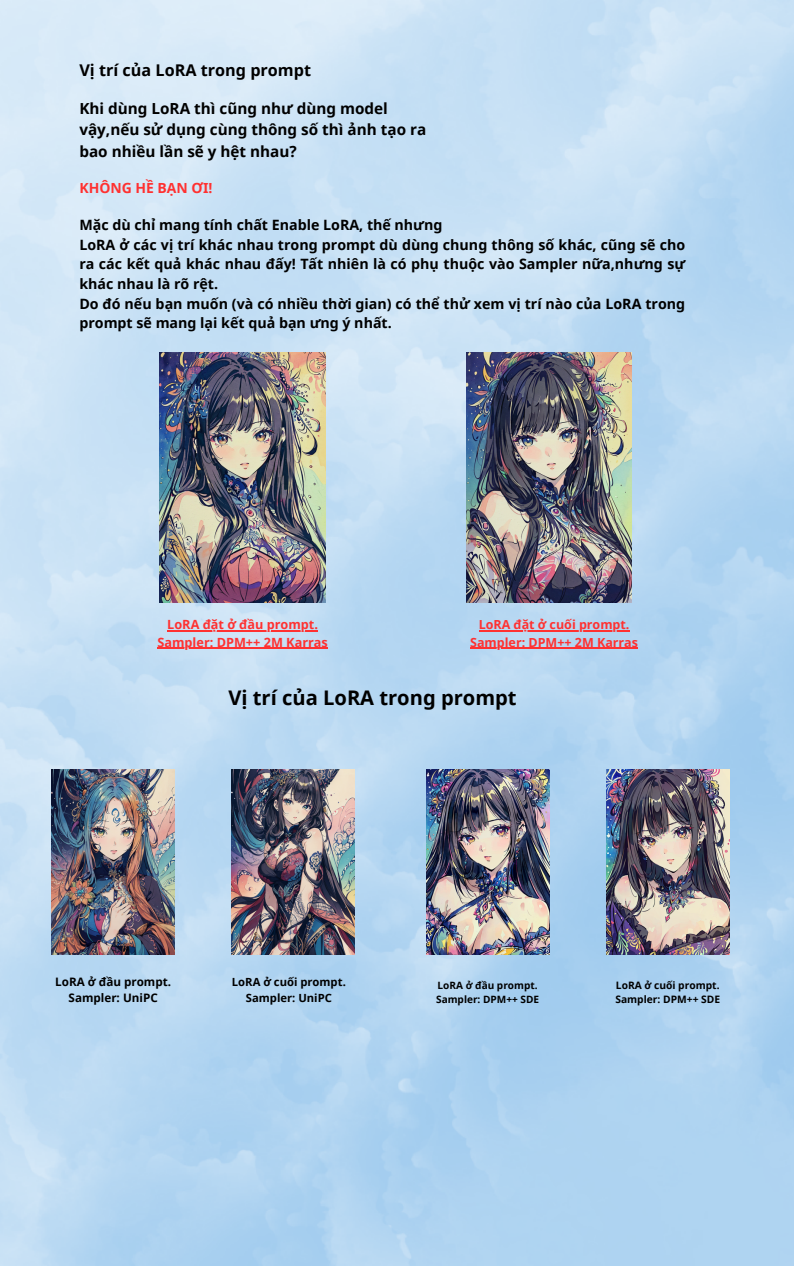
<style>
.page{position:relative;width:794px;height:1266px;background:#fff}
.page>*{position:absolute;margin:0;border:0;box-sizing:border-box;transform-origin:0 0}
.t1{font:700 20.1px "Noto Sans";color:#000}
.t2{font:700 16.2px "Noto Sans";color:#000}
.t3{font:700 15.23px/21.1px "Noto Sans";color:#000}
.t4{font:700 14.25px/19.6px "Noto Sans";color:#000;text-align:justify}
.t5{font:700 13.95px "Noto Sans";color:#ff3131}
.t6{font:700 12.67px "Noto Sans";color:#ff3131}
.t7{font:700 12.45px "Noto Sans";color:#ff3131}
.t8{font:700 11.62px "Noto Sans";color:#000}
.t9{font:700 11.25px "Noto Sans";color:#000}
.t10{font:700 10.2px "Noto Sans";color:#000}
.t11{font:700 10.05px "Noto Sans";color:#000}
</style>
<div class="page">
<img style="left:0;top:0;width:793px;height:1266px">
<img style="left:160px;top:352px;width:165px;height:250px">
<img style="left:466px;top:352px;width:165px;height:250px">
<img style="left:52px;top:770px;width:123px;height:185px">
<img style="left:232px;top:770px;width:122px;height:185px">
<img style="left:426px;top:770px;width:123px;height:185px">
<img style="left:606px;top:770px;width:122px;height:185px">
<hr style="left:167px;top:630px;width:151px;height:1px;background:#ff3131">
<hr style="left:157px;top:647px;width:170px;height:2px;background:#ff3131">
<hr style="left:478px;top:630px;width:151px;height:1px;background:#ff3131">
<hr style="left:470px;top:648px;width:167px;height:1px;background:#ff3131">
<p class="t2" style="left:79px;top:58px;width:233px">Vị trí của LoRA trong prompt</p>
<p class="t3" style="left:79px;top:98px;width:348px">Khi dùng LoRA thì cũng như dùng model vậy,nếu sử dụng cùng thông số thì ảnh tạo ra bao nhiều lần sẽ y hệt nhau?</p>
<p class="t5" style="left:79px;top:178px;width:134px">KHÔNG HỀ BẠN ƠI!</p>
<p class="t4" style="left:79px;top:215px;width:364px">Mặc dù chỉ mang tính chất Enable LoRA, thế nhưng</p>
<p class="t4" style="left:79px;top:234px;width:607px">LoRA ở các vị trí khác nhau trong prompt dù dùng chung thông số khác, cũng sẽ cho ra các kết quả khác nhau đấy! Tất nhiên là có phụ thuộc vào Sampler nữa,nhưng sự khác nhau là rõ rệt.</p>
<p class="t4" style="left:79px;top:293px;width:607px">Do đó nếu bạn muốn (và có nhiều thời gian) có thể thử xem vị trí nào của LoRA trong prompt sẽ mang lại kết quả bạn ưng ý nhất.</p>
<p class="t6" style="left:167px;top:615px;width:152px">LoRA đặt ở đầu prompt.</p>
<p class="t6" style="left:157px;top:633px;width:172px">Sampler: DPM++ 2M Karras</p>
<p class="t7" style="left:478px;top:616px;width:152px">LoRA đặt ở cuối prompt.</p>
<p class="t7" style="left:470px;top:633px;width:169px">Sampler: DPM++ 2M Karras</p>
<p class="t1" style="left:228px;top:683px;width:289px">Vị trí của LoRA trong prompt</p>
<p class="t8" style="left:55px;top:974px;width:117px">LoRA ở đầu prompt.</p>
<p class="t8" style="left:69px;top:990px;width:91px">Sampler: UniPC</p>
<p class="t9" style="left:232px;top:974px;width:115px">LoRA ở cuối prompt.</p>
<p class="t9" style="left:246px;top:990px;width:87px">Sampler: UniPC</p>
<p class="t11" style="left:437px;top:978px;width:101px">LoRA ở đầu prompt.</p>
<p class="t11" style="left:436px;top:992px;width:104px">Sampler: DPM++ SDE</p>
<p class="t10" style="left:615px;top:978px;width:105px">LoRA ở cuối prompt.</p>
<p class="t10" style="left:615px;top:992px;width:106px">Sampler: DPM++ SDE</p>
</div>
